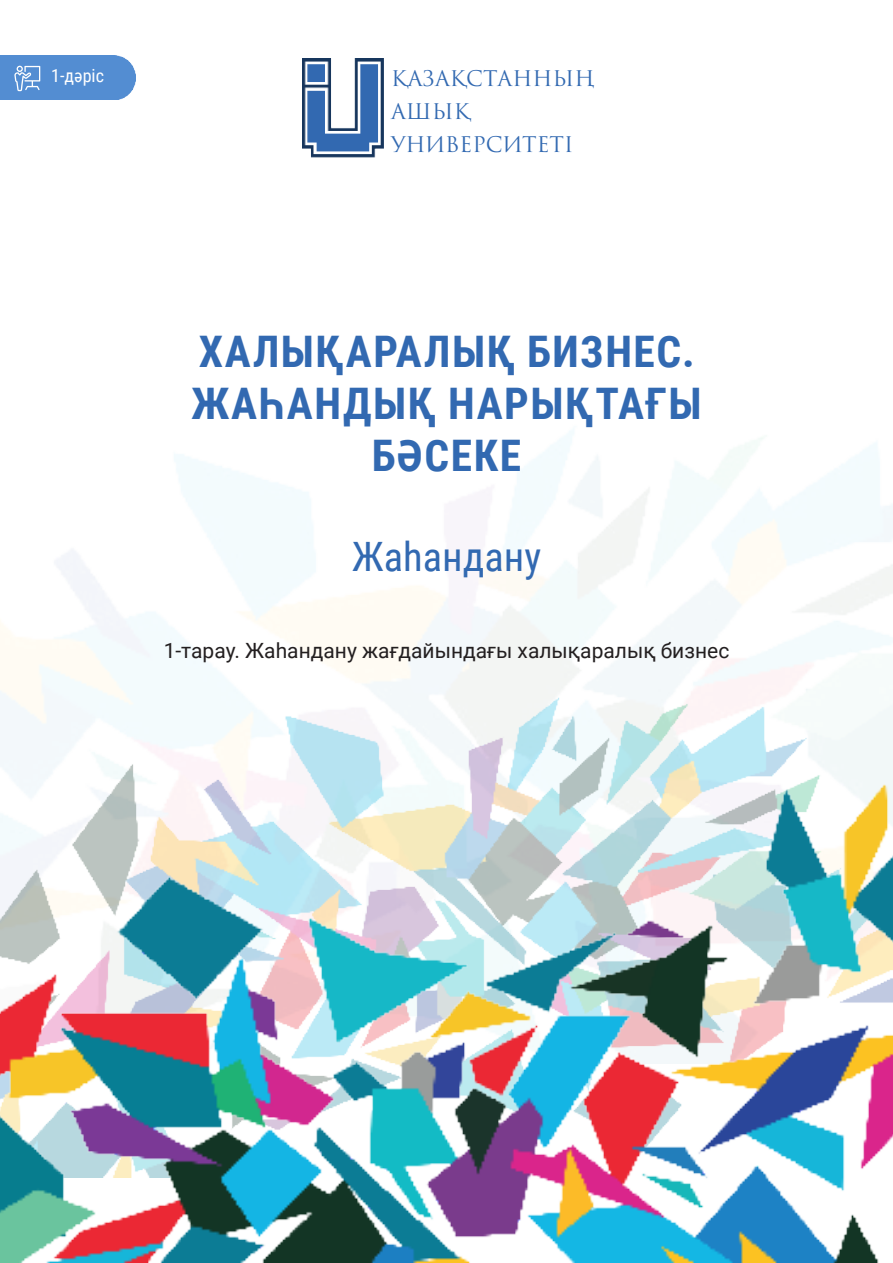
<style>
.page{position:relative;width:893px;height:1263px;background:#fff}
.page>*{position:absolute;margin:0;border:0;box-sizing:border-box;transform-origin:0 0}
.t1{font:700 43.5px/52.2px "Roboto Condensed";letter-spacing:.035em;color:#3269b1;text-align:center}
.t2{font:40.5px "Roboto Condensed";color:#3269b1}
.t3{font:21px "Roboto";color:#231f20}
.t4{font:21px "Trajan Pro 3";color:#3269b1}
.t5{font:18px "Roboto Condensed";color:#fff}
</style>
<div class="page">
<img style="left:0;top:429px;width:893px;height:634px">
<img style="left:302px;top:58px;width:82px;height:100px">
<img style="left:0;top:696px;width:892px;height:33px">
<img style="left:0;top:729px;width:892px;height:534px">
<div style="left:0;top:55px;width:136px;height:44px;background:#538dd2"></div>
<svg style="left:14px;top:66px;width:26px;height:25px"></svg>
<p class="t5" style="left:51px;top:63px;width:54px">1-дәріс</p>
<p class="t4" style="left:391px;top:64px;width:205px">ҚАЗАҚСТАННЫҢ</p>
<p class="t4" style="left:391px;top:97px;width:81px">АШЫҚ</p>
<p class="t4" style="left:391px;top:130px;width:184px">УНИВЕРСИТЕТІ</p>
<p class="t1" style="left:191px;top:324px;width:512px">ХАЛЫҚАРАЛЫҚ БИЗНЕС.<br>ЖАҺАНДЫҚ НАРЫҚТАҒЫ<br>БӘСЕКЕ</p>
<p class="t2" style="left:352px;top:528px;width:191px">Жаһандану</p>
<p class="t3" style="left:164px;top:636px;width:567px">1-тарау. Жаһандану жағдайындағы халықаралық бизнес</p>
</div>
